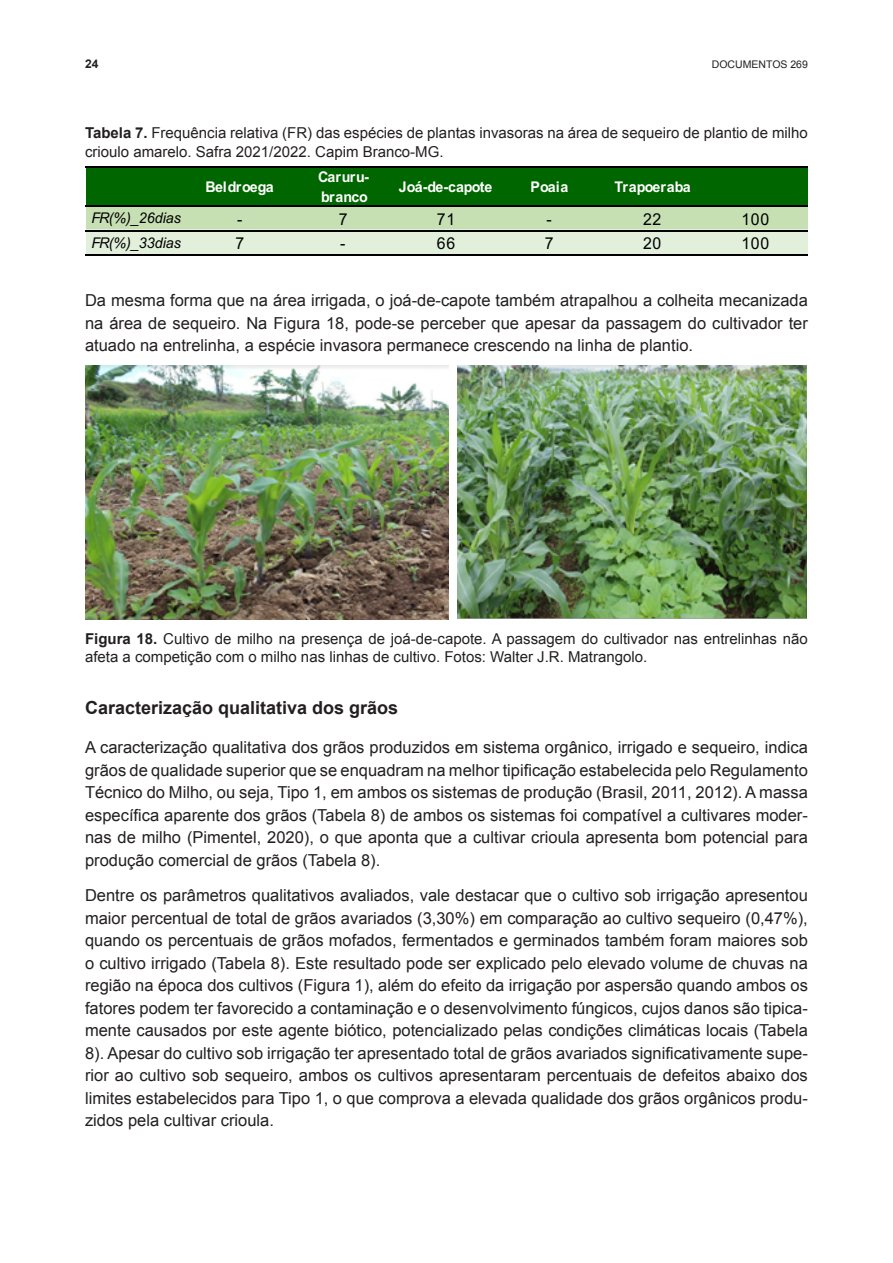
<style>
.page{position:relative;width:893px;height:1263px;background:#fff}
.page>*{position:absolute;margin:0;border:0;box-sizing:border-box;transform-origin:0 0}
.TITULO_2{font:700 18px "Arial";color:#231f20}
.MIOLO{font:16.5px/22.5px "Arial";color:#231f20;text-align:justify}
.t1{font:16.35px "Arial";letter-spacing:.045em;color:#000}
.FIGURA_LEGENDA{font:15px/18px "Arial";color:#231f20}
.TABELA_TITULO{font:15px/18px "Arial";color:#231f20}
.t2{font:700 14.7px/19.6px "Arial";color:#fff}
.t3{font:italic 14.7px "Arial";color:#000}
.t4{font:700 14.7px "Arial";letter-spacing:-.03em;color:#fff}
.t5{font:700 12px "Arial";color:#231f20}
.t6{font:10.5px "Arial";color:#231f20}
.s1{font-weight:700}
</style>
<div class="page">
<div style="left:87px;top:167px;width:721px;height:40px;background:#060"></div>
<div style="left:87px;top:205px;width:721px;height:26px;background:#c6e0b4"></div>
<div style="left:87px;top:230px;width:721px;height:26px;background:#e2efda"></div>
<hr style="left:85px;top:166px;width:723px;height:1px;background:#000">
<hr style="left:85px;top:205px;width:723px;height:2px;background:#000">
<hr style="left:85px;top:230px;width:723px;height:1px;background:#000">
<hr style="left:85px;top:254px;width:723px;height:2px;background:#000">
<img style="left:85px;top:366px;width:364px;height:254px">
<img style="left:458px;top:366px;width:348px;height:253px">
<p class="t5" style="left:85px;top:56px;width:15px">24</p>
<p class="t6" style="left:712px;top:58px;width:98px">DOCUMENTOS 269</p>
<p class="TABELA_TITULO" style="left:85px;top:124px;width:724px"><span class="s1">Tabela 7.</span> Frequência relativa (FR) das espécies de plantas invasoras na área de sequeiro de plantio de milho crioulo amarelo. Safra 2021/2022. Capim Branco-MG.</p>
<p class="t4" style="left:206px;top:177px;width:70px">Beldroega</p>
<p class="t2" style="left:318px;top:167px;width:52px">Caruru&shy;branco</p>
<p class="t4" style="left:399px;top:177px;width:95px">Joá-de-capote</p>
<p class="t2" style="left:530px;top:177px;width:40px">Poaia</p>
<p class="t2" style="left:614px;top:177px;width:78px">Trapoeraba</p>
<p class="t3" style="left:91px;top:209px;width:91px">FR(%)_26dias</p>
<p class="t1" style="left:237px;top:208px;width:7px">-</p>
<p class="t1" style="left:339px;top:208px;width:10px">7</p>
<p class="t1" style="left:437px;top:208px;width:20px">71</p>
<p class="t1" style="left:546px;top:208px;width:7px">-</p>
<p class="t1" style="left:643px;top:208px;width:20px">22</p>
<p class="t1" style="left:741px;top:208px;width:29px">100</p>
<p class="t3" style="left:91px;top:233px;width:91px">FR(%)_33dias</p>
<p class="t1" style="left:236px;top:232px;width:10px">7</p>
<p class="t1" style="left:340px;top:232px;width:7px">-</p>
<p class="t1" style="left:437px;top:232px;width:20px">66</p>
<p class="t1" style="left:545px;top:232px;width:10px">7</p>
<p class="t1" style="left:643px;top:232px;width:20px">20</p>
<p class="t1" style="left:741px;top:232px;width:29px">100</p>
<p class="MIOLO" style="left:85px;top:289px;width:724px">Da mesma forma que na área irrigada, o joá-de-capote também atrapalhou a colheita mecanizada na área de sequeiro. Na Figura 18, pode-se perceber que apesar da passagem do cultivador ter atuado na entrelinha, a espécie invasora permanece crescendo na linha de plantio.</p>
<p class="FIGURA_LEGENDA" style="left:85px;top:630px;width:724px"><span class="s1">Figura 18.</span> Cultivo de milho na presença de joá-de-capote. A passagem do cultivador nas entrelinhas não afeta a competição com o milho nas linhas de cultivo. Fotos: Walter J.R. Matrangolo.</p>
<p class="TITULO_2" style="left:85px;top:696px;width:315px">Caracterização qualitativa dos grãos</p>
<p class="MIOLO" style="left:85px;top:736px;width:724px">A caracterização qualitativa dos grãos produzidos em sistema orgânico, irrigado e sequeiro, indica grãos de qualidade superior que se enquadram na melhor tipificação estabelecida pelo Regulamento Técnico do Milho, ou seja, Tipo 1, em ambos os sistemas de produção (Brasil, 2011, 2012). A massa específica aparente dos grãos (Tabela 8) de ambos os sistemas foi compatível a cultivares moder&shy;nas de milho (Pimentel, 2020), o que aponta que a cultivar crioula apresenta bom potencial para produção comercial de grãos (Tabela 8).</p>
<p class="MIOLO" style="left:85px;top:884px;width:724px">Dentre os parâmetros qualitativos avaliados, vale destacar que o cultivo sob irrigação apresentou maior percentual de total de grãos avariados (3,30%) em comparação ao cultivo sequeiro (0,47%), quando os percentuais de grãos mofados, fermentados e germinados também foram maiores sob o cultivo irrigado (Tabela 8). Este resultado pode ser explicado pelo elevado volume de chuvas na região na época dos cultivos (Figura 1), além do efeito da irrigação por aspersão quando ambos os fatores podem ter favorecido a contaminação e o desenvolvimento fúngicos, cujos danos são tipica&shy;mente causados por este agente biótico, potencializado pelas condições climáticas locais (Tabela 8). Apesar do cultivo sob irrigação ter apresentado total de grãos avariados significativamente supe&shy;rior ao cultivo sob sequeiro, ambos os cultivos apresentaram percentuais de defeitos abaixo dos limites estabelecidos para Tipo 1, o que comprova a elevada qualidade dos grãos orgânicos produ&shy;zidos pela cultivar crioula.</p>
</div>
